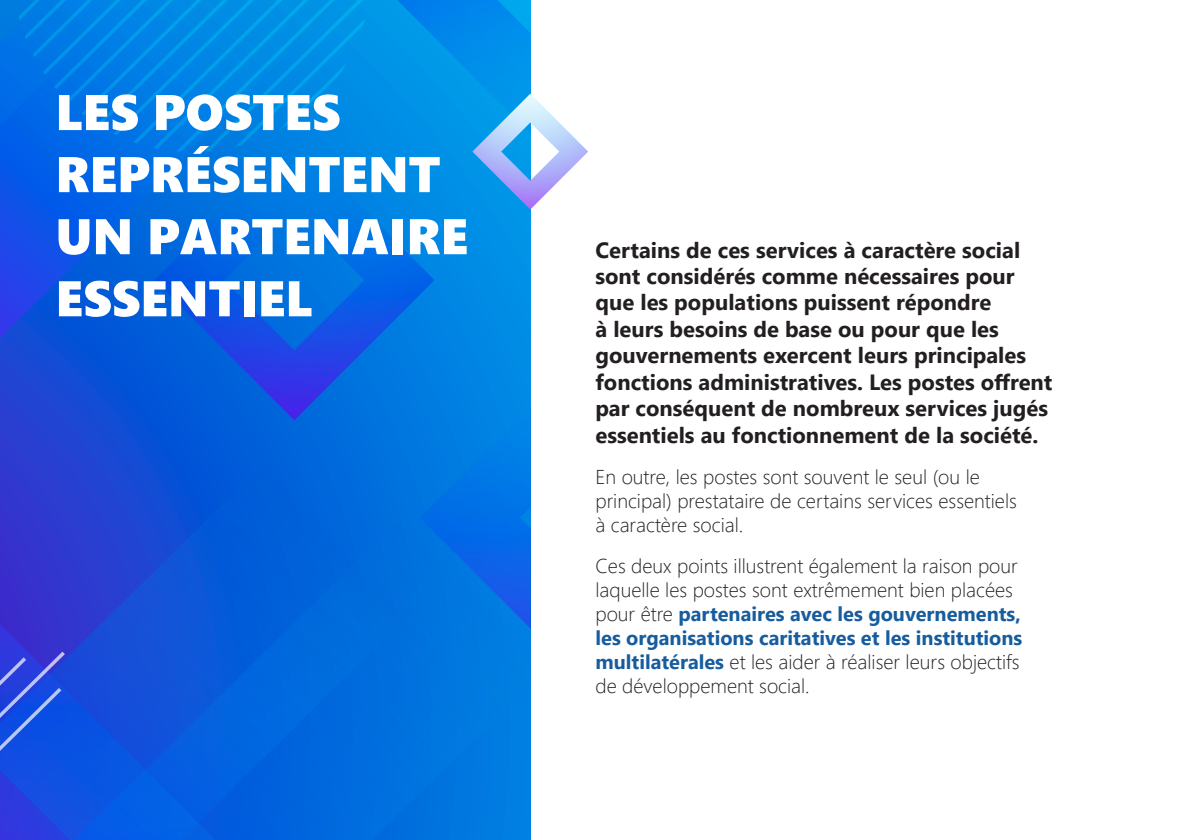
<style>
.page{position:relative;width:1191px;height:840px;background:#fff}
.page>*{position:absolute;margin:0;border:0;box-sizing:border-box;transform-origin:0 0}
.t1{font:50px/62px "Segoe UI Black";color:#fff}
.t2{font:700 22px/26.4px "Segoe UI";color:#231f20}
.t3{font:300 20px/24px "Segoe UI";color:#231f20}
.s1{font-weight:700;color:#175d9e}
</style>
<div class="page">
<hr style="left:1190px;top:0;width:1px;height:839px;background:#f2f3f4">
<div style="left:0;top:0;width:530px;height:839px;background:#008ce5"></div>
<svg style="left:200px;top:378px;width:330px;height:461px"></svg>
<svg style="left:200px;top:279px;width:245px;height:192px"></svg>
<svg style="left:200px;top:152px;width:234px;height:268px"></svg>
<svg style="left:0;top:499px;width:248px;height:340px"></svg>
<svg style="left:0;top:651px;width:65px;height:188px"></svg>
<svg style="left:0;top:152px;width:200px;height:348px"></svg>
<svg style="left:0;top:0;width:530px;height:152px"></svg>
<img style="left:472px;top:94px;width:116px;height:115px">
<p class="t1" style="left:55px;top:78px;width:414px">LES POSTES<br>REPRÉSENTENT<br>UN PARTENAIRE<br>ESSENTIEL</p>
<p class="t2" style="left:595px;top:235px;width:458px">Certains de ces services à caractère social sont considérés comme nécessaires pour que les populations puissent répondre<br>à leurs besoins de base ou pour que les gouvernements exercent leurs principales fonctions administratives. Les postes offrent par conséquent de nombreux services jugés essentiels au fonctionnement de la société.</p>
<p class="t3" style="left:595px;top:462px;width:423px">En outre, les postes sont souvent le seul (ou le principal) prestataire de certains services essentiels à caractère social.</p>
<p class="t3" style="left:595px;top:551px;width:428px">Ces deux points illustrent également la raison pour laquelle les postes sont extrêmement bien placées pour être <span class="s1">partenaires avec les gouvernements, les organisations caritatives et les institutions multilatérales</span> et les aider à réaliser leurs objectifs de développement social.</p>
</div>
